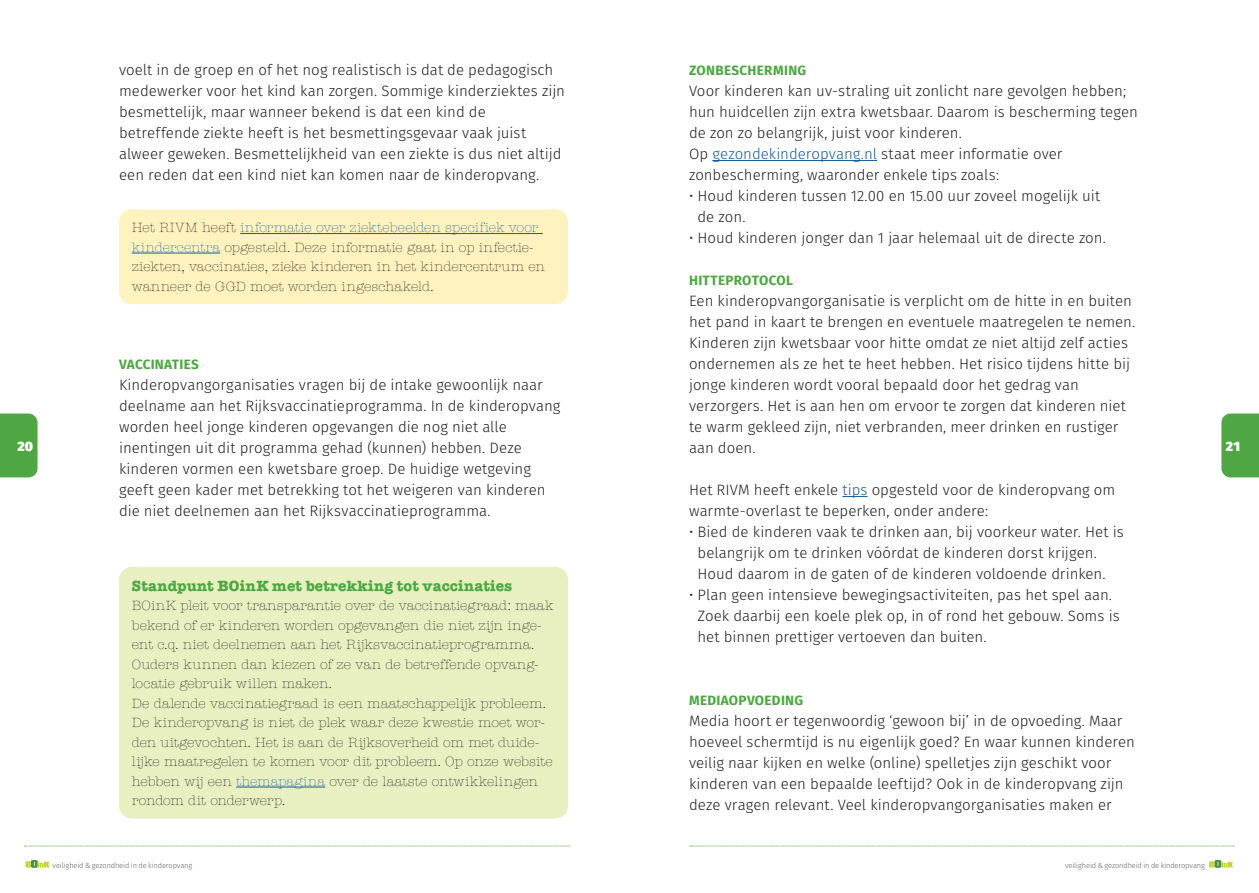
<style>
.page{position:relative;width:1259px;height:893px;background:#fff}
.page>*{position:absolute;margin:0;border:0;box-sizing:border-box;transform-origin:0 0}
.Body{font:300 15px/21px "Fira Sans";color:#231f20}
.Kaderkopje{font:700 15px "American Typewriter Std";letter-spacing:.01em;color:#4ea742}
.Kadertekst_1{font:300 13.5px/19.5px "American Typewriter Std";color:#231f20}
.Tussenkopje_1{font:700 13.5px "Fira Sans";letter-spacing:.02em;color:#4ea742}
.t1{font:900 13.5px "Fira Sans";color:#fff}
.t2{font:300 7.5px "Fira Sans";letter-spacing:-.02em;color:#636366}
.s1{color:#175d9e}
</style>
<div class="page">
<div style="left:0;top:414px;width:38px;height:63px;background:#4ea742"></div>
<div style="left:1221px;top:414px;width:38px;height:63px;background:#4ea742"></div>
<svg style="left:26px;top:860px;width:23px;height:8px"></svg>
<svg style="left:1209px;top:860px;width:24px;height:8px"></svg>
<svg style="left:25px;top:846px;width:545px;height:1px"></svg>
<svg style="left:690px;top:846px;width:544px;height:1px"></svg>
<hr style="left:712px;top:160px;width:165px;height:1px;background:#175d9e">
<svg style="left:842px;top:496px;width:25px;height:1px"></svg>
<div style="left:119px;top:209px;width:449px;height:95px;background:#fef2be;border-radius:13px"></div>
<hr style="left:240px;top:233px;width:303px;height:1px;background:#175d9e">
<hr style="left:132px;top:253px;width:88px;height:1px;background:#175d9e">
<div style="left:119px;top:567px;width:449px;height:252px;background:#e8f0c1;border-radius:13px"></div>
<hr style="left:236px;top:787px;width:89px;height:1px;background:#175d9e">
<p class="Body" style="left:119px;top:59px;width:447px">voelt in de groep en of het nog realistisch is dat de pedagogisch medewerker voor het kind kan zorgen. Sommige kinderziektes zijn besmettelijk, maar wanneer bekend is dat een kind de betreffende ziekte heeft is het besmettingsgevaar vaak juist alweer geweken. Besmettelijkheid van een ziekte is dus niet altijd een reden dat een kind niet kan komen naar de kinderopvang.</p>
<p class="Tussenkopje_1" style="left:689px;top:59px;width:119px">ZONBESCHERMING</p>
<p class="Body" style="left:689px;top:80px;width:450px">Voor kinderen kan uv-straling uit zonlicht nare gevolgen hebben; hun huidcellen zijn extra kwetsbaar. Daarom is bescherming tegen de zon zo belangrijk, juist voor kinderen.</p>
<p class="Body" style="left:689px;top:143px;width:375px">Op <span class="s1">gezondekinderopvang.nl</span> staat meer informatie over zonbescherming, waaronder enkele tips zoals:</p>
<p class="Body" style="left:697px;top:185px;width:404px;text-indent:-8px">• Houd kinderen tussen 12.00 en 15.00 uur zoveel mogelijk uit de zon.</p>
<p class="Body" style="left:689px;top:227px;width:418px">• Houd kinderen jonger dan 1 jaar helemaal uit de directe zon.</p>
<p class="Tussenkopje_1" style="left:689px;top:269px;width:105px">HITTEPROTOCOL</p>
<p class="Body" style="left:689px;top:290px;width:448px">Een kinderopvangorganisatie is verplicht om de hitte in en buiten het pand in kaart te brengen en eventuele maatregelen te nemen.<br>Kinderen zijn kwetsbaar voor hitte omdat ze niet altijd zelf acties ondernemen als ze het te heet hebben. Het risico tijdens hitte bij jonge kinderen wordt vooral bepaald door het gedrag van verzorgers. Het is aan hen om ervoor te zorgen dat kinderen niet te warm gekleed zijn, niet verbranden, meer drinken en rustiger aan doen.</p>
<p class="Body" style="left:689px;top:479px;width:428px">Het RIVM heeft enkele <span class="s1">tips</span> opgesteld voor de kinderopvang om warmte-overlast te beperken, onder andere:</p>
<p class="Body" style="left:697px;top:521px;width:428px;text-indent:-8px">• Bied de kinderen vaak te drinken aan, bij voorkeur water. Het is belangrijk om te drinken vóórdat de kinderen dorst krijgen.<br>Houd daarom in de gaten of de kinderen voldoende drinken.</p>
<p class="Body" style="left:697px;top:584px;width:424px;text-indent:-8px">• Plan geen intensieve bewegingsactiviteiten, pas het spel aan.<br>Zoek daarbij een koele plek op, in of rond het gebouw. Soms is het binnen prettiger vertoeven dan buiten.</p>
<p class="Kadertekst_1" style="left:132px;top:218px;width:414px">Het RIVM heeft <span class="s1">informatie over ziektebeelden specifiek voor kindercentra</span> opgesteld. Deze informatie gaat in op infectie&shy;ziekten, vaccinaties, zieke kinderen in het kindercentrum en wanneer de GGD moet worden ingeschakeld.</p>
<p class="Tussenkopje_1" style="left:119px;top:353px;width:81px">VACCINATIES</p>
<p class="Body" style="left:119px;top:374px;width:443px">Kinderopvangorganisaties vragen bij de intake gewoonlijk naar deelname aan het Rijksvaccinatieprogramma. In de kinderopvang worden heel jonge kinderen opgevangen die nog niet alle inentingen uit dit programma gehad (kunnen) hebben. Deze kinderen vormen een kwetsbare groep. De huidige wetgeving geeft geen kader met betrekking tot het weigeren van kinderen die niet deelnemen aan het Rijksvaccinatieprogramma.</p>
<p class="t1" style="left:17px;top:434px;width:17px">20</p>
<p class="t1" style="left:1226px;top:434px;width:16px">21</p>
<p class="Kaderkopje" style="left:132px;top:577px;width:382px">Standpunt BOinK met betrekking tot vaccinaties</p>
<p class="Kadertekst_1" style="left:132px;top:596px;width:423px">BOinK pleit voor transparantie over de vaccinatiegraad: maak bekend of er kinderen worden opgevangen die niet zijn inge&shy;ënt c.q. niet deelnemen aan het Rijksvaccinatieprogramma.<br>Ouders kunnen dan kiezen of ze van de betreffende opvang&shy;locatie gebruik willen maken.</p>
<p class="Kadertekst_1" style="left:132px;top:694px;width:422px">De dalende vaccinatiegraad is een maatschappelijk probleem.<br>De kinderopvang is niet de plek waar deze kwestie moet wor&shy;den uitgevochten. Het is aan de Rijksoverheid om met duide&shy;lijke maatregelen te komen voor dit probleem. Op onze website hebben wij een <span class="s1">themapagina</span> over de laatste ontwikkelingen rondom dit onderwerp.</p>
<p class="Tussenkopje_1" style="left:689px;top:689px;width:116px">MEDIAOPVOEDING</p>
<p class="Body" style="left:689px;top:710px;width:447px">Media hoort er tegenwoordig ‘gewoon bij’ in de opvoeding. Maar hoeveel schermtijd is nu eigenlijk goed? En waar kunnen kinderen veilig naar kijken en welke (online) spelletjes zijn geschikt voor kinderen van een bepaalde leeftijd? Ook in de kinderopvang zijn deze vragen relevant. Veel kinderopvangorganisaties maken er</p>
<p class="t2" style="left:53px;top:859px;width:141px">veiligheid &amp; gezondheid in de kinderopvang</p>
<p class="t2" style="left:1065px;top:859px;width:141px">veiligheid &amp; gezondheid in de kinderopvang</p>
</div>
